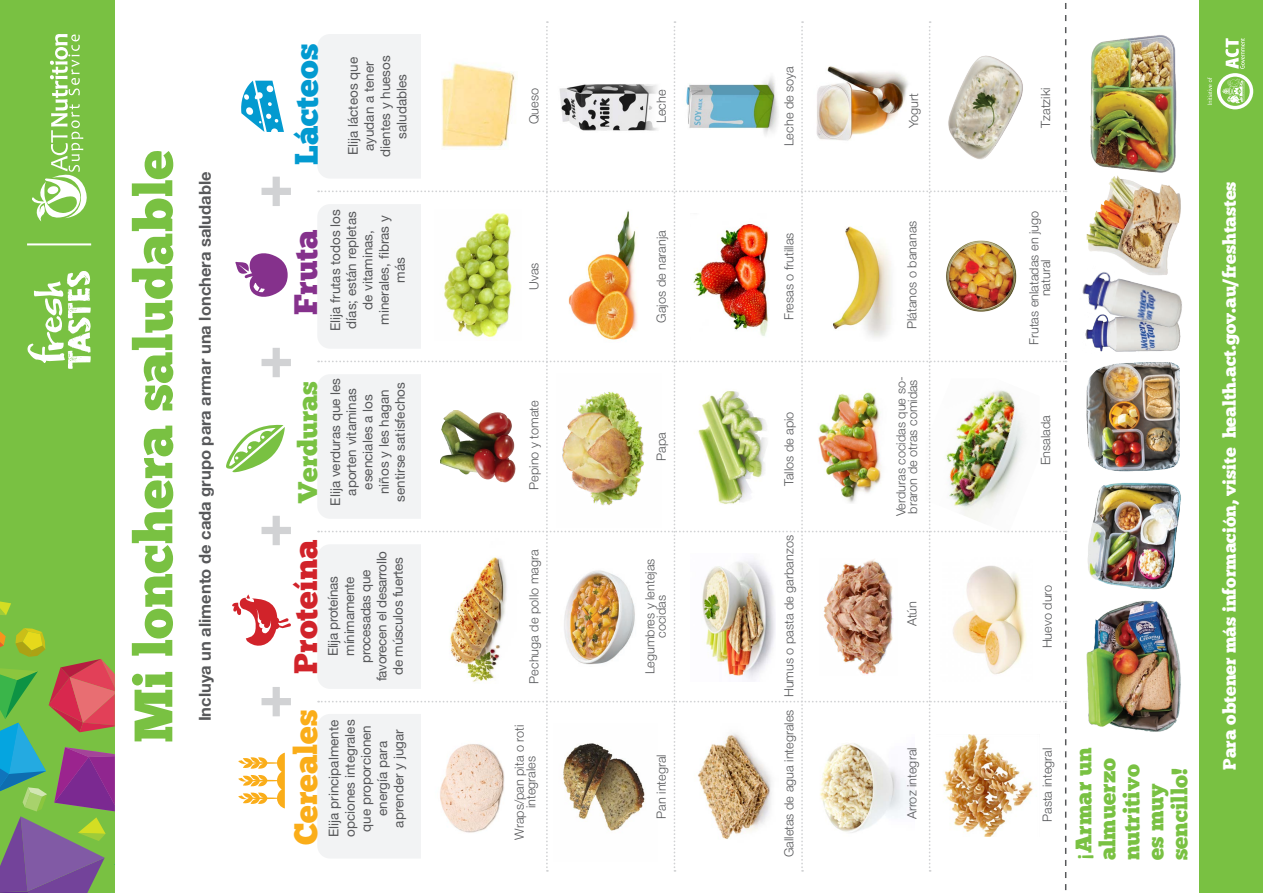
<style>
.page{position:relative;width:1263px;height:893px;background:#fff}
.page>*{position:absolute;margin:0;border:0;box-sizing:border-box;transform-origin:0 0}
.t1{font:54px "Chunk Five";color:#79c142}
.t2{font:32.55px "Chunk Five";color:#faad19}
.t3{font:32.55px "Chunk Five";color:#d1232a}
.t4{font:32.55px "Chunk Five";color:#039ad0}
.t5{font:32.55px "Chunk Five";color:#85318c}
.t6{font:27px "Chunk Five";color:#79c142}
.t7{font:22.5px/24px "Chunk Five";color:#79c142}
.t8{font:18px "Chunk Five";color:#fff}
.t9{font:700 16.5px "Helvetica Neue LT Std";color:#57585a}
.t10{font:13.5px/16.2px "Helvetica Neue LT Std";color:#57585a;text-align:center}
.t11{font:13.5px/16.2px "Helvetica Neue LT Std";letter-spacing:-.02em;color:#57585a;text-align:center}
.t12{font:300 12.75px/11.6px "Helvetica Neue LT Std";color:#57585a;text-align:center}
.s1{font-family:"Calibri";font-weight:700}
</style>
<div class="page">
<div style="left:0;top:0;width:115px;height:893px;background:#79c142"></div>
<svg style="left:0;top:601px;width:11px;height:14px"></svg>
<svg style="left:0;top:628px;width:115px;height:265px"></svg>
<div style="left:1199px;top:0;width:64px;height:893px;background:#79c142"></div>
<svg style="left:28px;top:271px;width:63px;height:98px"></svg>
<hr style="left:27px;top:243px;width:64px;height:2px;background:#fff">
<svg style="left:262px;top:687px;width:29px;height:29px"></svg>
<svg style="left:262px;top:516px;width:29px;height:29px"></svg>
<svg style="left:262px;top:348px;width:29px;height:29px"></svg>
<svg style="left:262px;top:177px;width:29px;height:29px"></svg>
<svg style="left:238px;top:753px;width:47px;height:55px"></svg>
<svg style="left:232px;top:595px;width:59px;height:51px"></svg>
<svg style="left:226px;top:425px;width:59px;height:47px"></svg>
<svg style="left:235px;top:253px;width:53px;height:44px"></svg>
<img style="left:1086px;top:363px;width:94px;height:109px">
<img style="left:1086px;top:600px;width:95px;height:132px">
<img style="left:1067px;top:35px;width:110px;height:157px">
<img style="left:1085px;top:332px;width:96px;height:20px">
<img style="left:1082px;top:276px;width:100px;height:56px">
<img style="left:1083px;top:168px;width:98px;height:108px">
<img style="left:1087px;top:482px;width:94px;height:108px">
<svg style="left:32px;top:34px;width:55px;height:188px"></svg>
<svg style="left:241px;top:81px;width:43px;height:51px"></svg>
<img style="left:317px;top:3px;width:749px;height:888px">
<svg style="left:1207px;top:38px;width:46px;height:71px"></svg>
<p class="t1" style="left:121px;top:743px;width:594px;rotate:-90deg">Mi lonchera saludable</p>
<p class="t9" style="left:195px;top:721px;width:551px;rotate:-90deg">Incluya un alimento de cada grupo para armar una lonchera saludable</p>
<p class="t4" style="left:287px;top:165px;width:123px;rotate:-90deg">Lácteos</p>
<p class="t10" style="left:345px;top:157px;width:103px;rotate:-90deg">Elija lácteos que ayudan a tener dientes y huesos saludables</p>
<p class="t5" style="left:286px;top:315px;width:88px;rotate:-90deg">Fruta</p>
<p class="t10" style="left:327px;top:331px;width:123px;rotate:-90deg">Elija frutas todos los días; están repletas de vitaminas, minerales, fibras y más</p>
<p class="t6" style="left:292px;top:503px;width:123px;rotate:-90deg">Verduras</p>
<p class="t10" style="left:327px;top:506px;width:129px;rotate:-90deg">Elija verduras que les aporten vitaminas esenciales a los niños y les hagan sentirse satisfechos</p>
<p class="t3" style="left:286px;top:674px;width:135px;rotate:-90deg">Proteína</p>
<p class="t11" style="left:325px;top:681px;width:132px;rotate:-90deg">Elija proteínas mínimamente procesadas que favorecen el desarrollo de músculos fuertes</p>
<p class="t2" style="left:286px;top:845px;width:137px;rotate:-90deg">Cereales</p>
<p class="t10" style="left:325px;top:837px;width:119px;rotate:-90deg">Elija principalmente opciones integrales que proporcionen energía para aprender y jugar</p>
<p class="t12" style="left:528px;top:124px;width:38px;rotate:-90deg">Queso</p>
<p class="t12" style="left:655px;top:123px;width:35px;rotate:-90deg">Leche</p>
<p class="t12" style="left:783px;top:146px;width:82px;rotate:-90deg">Leche de soya</p>
<p class="t12" style="left:907px;top:128px;width:37px;rotate:-90deg">Yogurt</p>
<p class="t12" style="left:1039px;top:128px;width:42px;rotate:-90deg">Tzatziki</p>
<p class="t12" style="left:528px;top:290px;width:29px;rotate:-90deg">Uvas</p>
<p class="t12" style="left:655px;top:323px;width:94px;rotate:-90deg">Gajos de naranja</p>
<p class="t12" style="left:783px;top:320px;width:89px;rotate:-90deg">Fresas o frutillas</p>
<p class="t12" style="left:906px;top:329px;width:110px;rotate:-90deg">Plátanos o bananas</p>
<p class="t12" style="left:1028px;top:345px;width:136px;rotate:-90deg">Frutas enlatadas en jugo natural</p>
<p class="t12" style="left:895px;top:516px;width:141px;text-align:left;rotate:-90deg">Verduras cocidas que so&shy;braron de otras comidas</p>
<p class="t12" style="left:528px;top:490px;width:91px;rotate:-90deg">Pepino y tomate</p>
<p class="t12" style="left:783px;top:486px;width:76px;rotate:-90deg">Tallos de apio</p>
<p class="t12" style="left:1039px;top:465px;width:51px;rotate:-90deg">Ensalada</p>
<p class="t12" style="left:655px;top:461px;width:30px;rotate:-90deg">Papa</p>
<p class="t12" style="left:528px;top:683px;width:135px;rotate:-90deg">Pechuga de pollo magra</p>
<p class="t12" style="left:513px;top:840px;width:116px;rotate:-90deg">Wraps/pan pita o roti integrales</p>
<p class="t12" style="left:644px;top:674px;width:117px;rotate:-90deg">Legumbres y lentejas cocidas</p>
<p class="t12" style="left:655px;top:819px;width:66px;rotate:-90deg">Pan integral</p>
<p class="t12" style="left:783px;top:697px;width:164px;rotate:-90deg">Humus o pasta de garbanzos</p>
<p class="t12" style="left:783px;top:857px;width:149px;rotate:-90deg">Galletas de agua integrales</p>
<p class="t12" style="left:906px;top:626px;width:27px;rotate:-90deg">Atún</p>
<p class="t12" style="left:1041px;top:648px;width:65px;rotate:-90deg">Huevo duro</p>
<p class="t12" style="left:906px;top:819px;width:73px;rotate:-90deg">Arroz integral</p>
<p class="t12" style="left:1041px;top:822px;width:76px;rotate:-90deg">Pasta integral</p>
<p class="t7" style="left:1072px;top:860px;width:114px;rotate:-90deg"><span class="s1">¡</span>Armar un almuerzo nutritivo es muy sencillo!</p>
<p class="t8" style="left:1219px;top:770px;width:590px;rotate:-90deg">Para obtener más información, visite health.act.gov.au/freshtastes</p>
</div>
